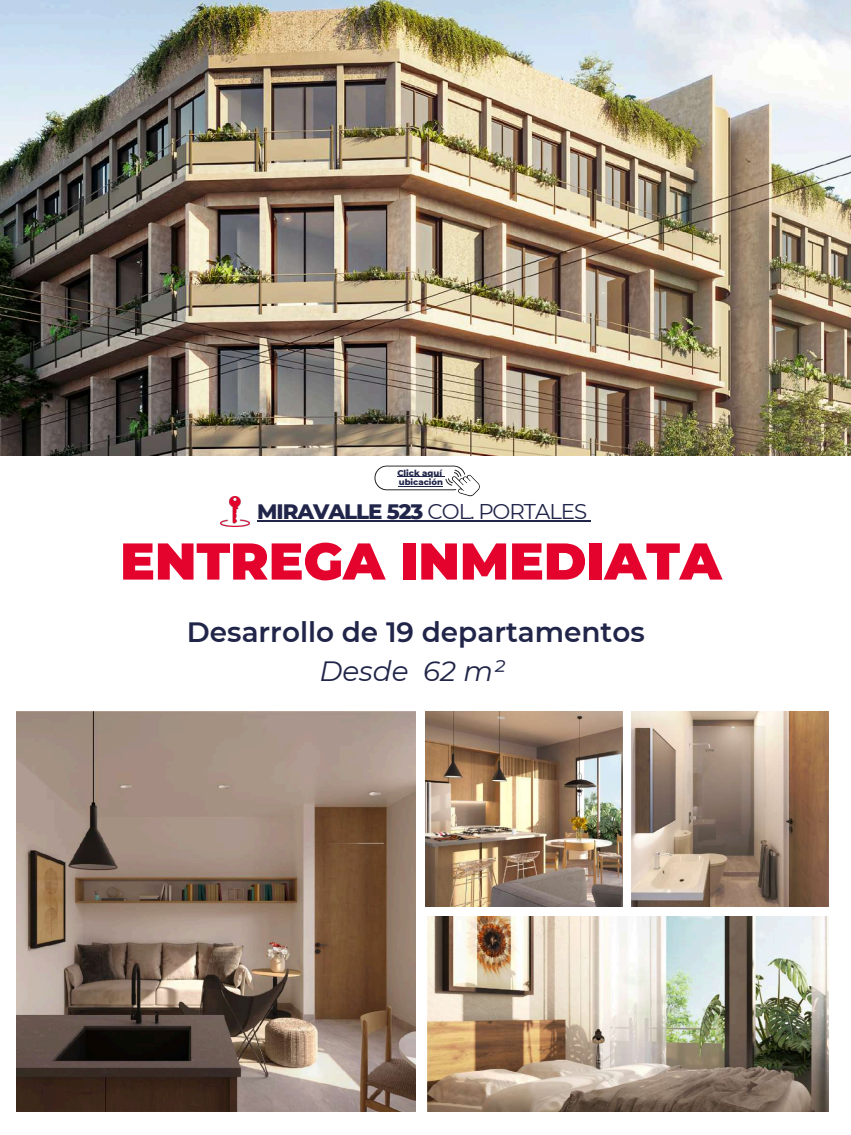
<style>
.page{position:relative;width:851px;height:1135px;background:#fff}
.page>*{position:absolute;margin:0;border:0;box-sizing:border-box;transform-origin:0 0}
.t1{font:900 51.6px "Montserrat";color:#e4032c}
.t2{font:600 27.9px "Montserrat";color:#202549}
.t3{font:italic 27.9px "Montserrat";color:#202549}
.t4{font:800 21.3px "Montserrat";letter-spacing:-.05em;color:#202549}
.t5{font:800 8.5px/9.2px "Montserrat";color:#202549}
.s1{font-weight:400}
</style>
<div class="page">
<img style="left:0;top:0;width:850px;height:455px">
<img style="left:17px;top:711px;width:399px;height:399px">
<img style="left:427px;top:916px;width:401px;height:194px">
<img style="left:220px;top:496px;width:29px;height:31px">
<img style="left:425px;top:711px;width:197px;height:195px">
<img style="left:631px;top:711px;width:197px;height:195px">
<hr style="left:257px;top:520px;width:170px;height:1px;background:#202549">
<hr style="left:427px;top:520px;width:159px;height:1px;background:#202549">
<svg style="left:374px;top:465px;width:106px;height:31px"></svg>
<hr style="left:399px;top:485px;width:44px;height:1px;background:#202549">
<p class="t5" style="left:397px;top:468px;width:47px">Click aquí ubicación</p>
<p class="t4" style="left:257px;top:497px;width:331px">MIRAVALLE 523 <span class="s1">COL. PORTALES</span></p>
<h1 class="t1" style="left:120px;top:529px;width:603px">ENTREGA INMEDIATA</h1>
<p class="t2" style="left:187px;top:614px;width:459px">Desarrollo de 19 departamentos</p>
<p class="t3" style="left:319px;top:653px;width:187px">Desde 62 m²</p>
</div>
